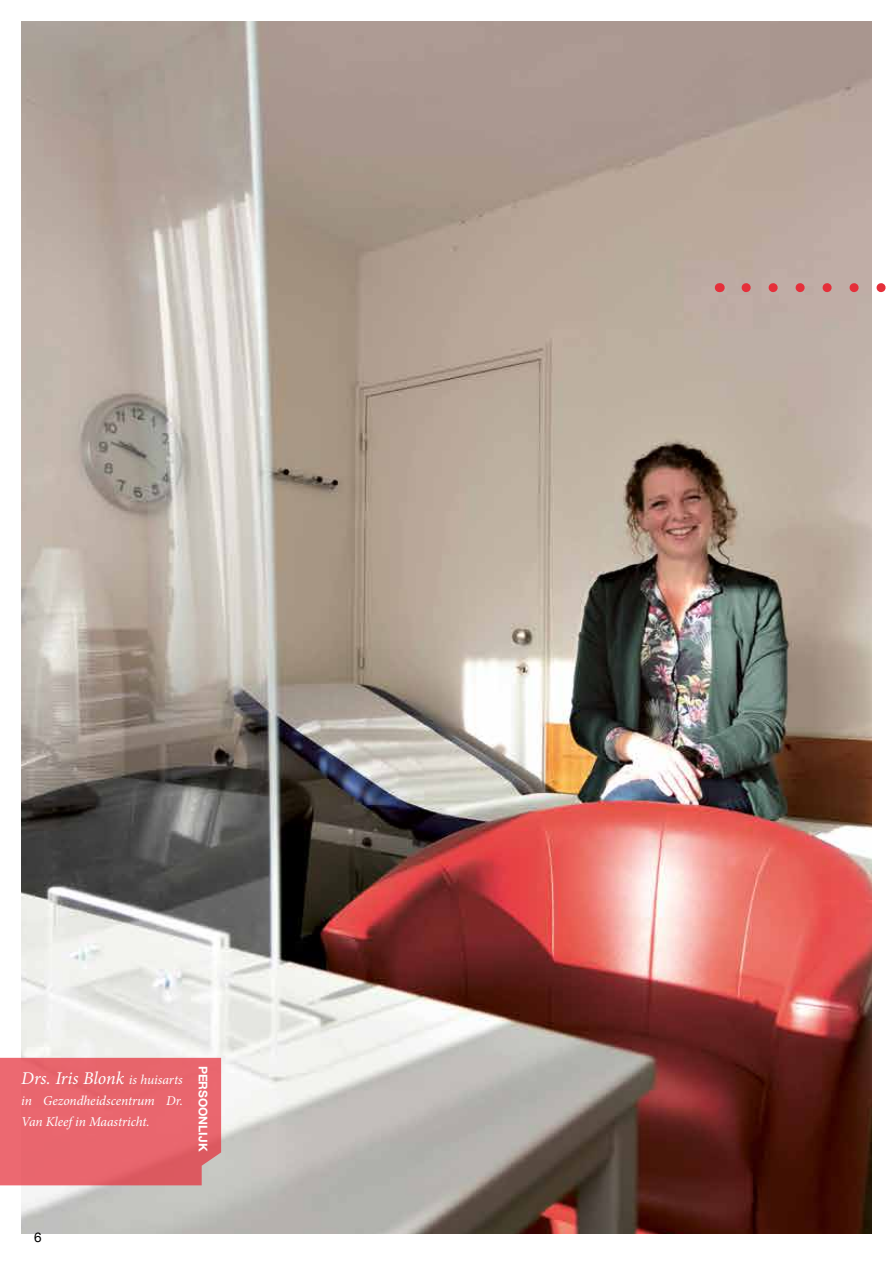
<style>
.page{position:relative;width:893px;height:1263px;background:#fff}
.page>*{position:absolute;margin:0;border:0;box-sizing:border-box;transform-origin:0 0}
.t1{font:italic 18px "Minion Pro";letter-spacing:-.005em;color:#fff}
.t2{font:italic 13.5px/21px "Minion Pro";letter-spacing:-.005em;color:#fff}
.t3{font:13.5px "Helvetica Neue";color:#000}
.t4{font:700 12px "Helvetica Neue";color:#fff}
.s1{font-size:13.5px}
</style>
<div class="page">
<img style="left:21px;top:21px;width:851px;height:1212px">
<svg style="left:0;top:1058px;width:221px;height:127px;background:#e7666e"></svg>
<svg style="left:746px;top:283px;width:140px;height:9px"></svg>
<h1 class="t1" style="left:21px;top:1066px;width:163px">Drs. Iris Blonk <span class="s1">is huisarts</span></h1>
<p class="t2" style="left:21px;top:1090px;width:163px">in Gezondheidscentrum Dr.<br>Van Kleef in Maastricht.</p>
<p class="t4" style="left:210px;top:1065px;width:87px;rotate:90deg">PERSOONLIJK</p>
<p class="t3" style="left:34px;top:1227px;width:9px">6</p>
</div>
